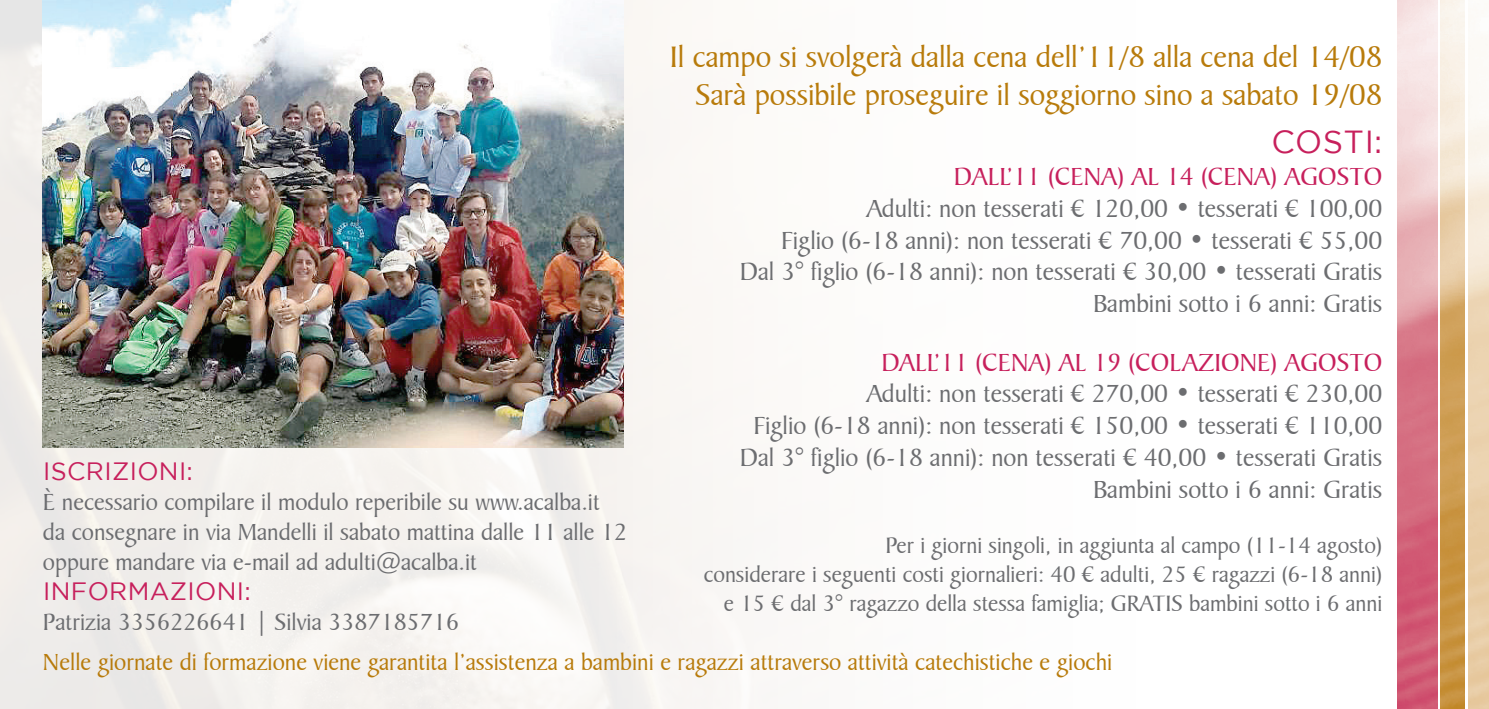
<style>
.page{position:relative;width:1489px;height:709px;background:#fff}
.page>*{position:absolute;margin:0;border:0;box-sizing:border-box;transform-origin:0 0}
.t1{font:31.75px/38.2px "Baker Signet BT";color:#b87b0b;text-align:right}
.t2{font:31.75px "Gotham";letter-spacing:.015em;color:#c7205c}
.t3{font:26.5px/31.8px "Baker Signet BT";color:#6c6d70;text-align:right}
.t4{font:26.5px "Baker Signet BT";color:#c7205c}
.t5{font:25px/30px "Baker Signet BT";color:#6c6d70}
.t6{font:25px "Baker Signet BT";color:#b87b0b}
.t7{font:25px "Gotham";letter-spacing:.015em;color:#c7205c}
.t8{font:24px/28.8px "Baker Signet BT";color:#6c6d70;text-align:right}
</style>
<div class="page">
<img style="left:0;top:0;width:742px;height:709px">
<img style="left:1440px;top:0;width:24px;height:709px">
<img style="left:1397px;top:0;width:40px;height:709px">
<img style="left:43px;top:0;width:580px;height:447px">
<p class="t1" style="left:669px;top:38px;width:714px">Il campo si svolgerà dalla cena dell’11/8 alla cena del 14/08<br>Sarà possibile proseguire il soggiorno sino a sabato 19/08</p>
<p class="t2" style="left:1271px;top:124px;width:112px">COSTI:</p>
<p class="t4" style="left:953px;top:160px;width:430px">Dall’11 (c ena) al 14 (c ena) agosto</p>
<p class="t3" style="left:740px;top:192px;width:644px">Adulti: non tesserati € 120,00 • tesserati € 100,00<br>Figlio (6-18 anni): non tesserati € 70,00 • tesserati € 55,00<br>Dal 3° figlio (6-18 anni): non tesserati € 30,00 • tesserati Gratis Bambini sotto i 6 anni: Gratis</p>
<p class="t4" style="left:881px;top:346px;width:502px">Dall’11 (cena) al 19 (colazione) agosto</p>
<p class="t3" style="left:740px;top:378px;width:644px">Adulti: non tesserati € 270,00 • tesserati € 230,00<br>Figlio (6-18 anni): non tesserati € 150,00 • tesserati € 110,00<br>Dal 3° figlio (6-18 anni): non tesserati € 40,00 • tesserati Gratis Bambini sotto i 6 anni: Gratis</p>
<p class="t8" style="left:703px;top:531px;width:680px">Per i giorni singoli, in aggiunta al campo (11-14 agosto)<br>considerare i seguenti costi giornalieri: 40 € adulti, 25 € ragazzi (6-18 anni) e 15 € dal 3° ragazzo della stessa famiglia; GRATIS bambini sotto i 6 anni</p>
<p class="t7" style="left:43px;top:457px;width:151px">ISCRIZIONI:</p>
<p class="t5" style="left:43px;top:487px;width:585px">è necessario compilare il modulo reperibile su www.acalba.it da consegnare in via Mandelli il sabato mattina dalle 11 alle 12 oppure mandare via e-mail ad adulti@acalba.it</p>
<p class="t7" style="left:43px;top:577px;width:209px">I NFORMAZIONI:</p>
<p class="t5" style="left:43px;top:607px;width:417px">Patrizia 3356226641 | Silvia 3387185716</p>
<p class="t6" style="left:43px;top:647px;width:1070px">Nelle giornate di formazione viene garantita l’assistenza a bambini e ragazzi attraverso attività catechistiche e giochi</p>
</div>
